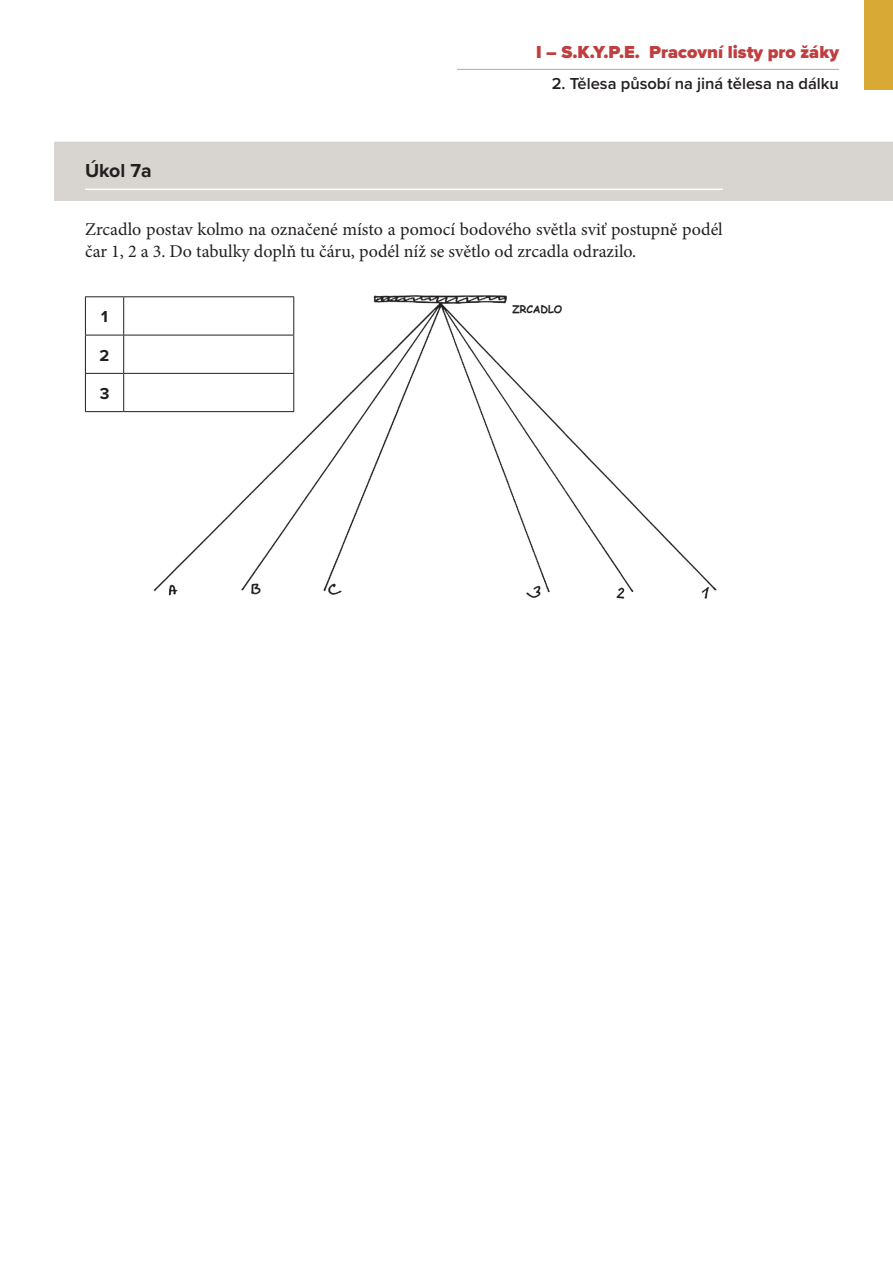
<style>
.page{position:relative;width:893px;height:1263px;background:#fff}
.page>*{position:absolute;margin:0;border:0;box-sizing:border-box;transform-origin:0 0}
.t1{font:700 19.5px "Proxima Nova";color:#231f20}
.t2{font:18px/22.5px "Minion Pro";color:#231f20}
.t3{font:900 18px "Proxima Nova";color:#c03e3f}
.t4{font:600 16.5px "Proxima Nova";color:#231f20}
.t5{font:700 16.5px "Proxima Nova";color:#231f20}
.t6{font:700 10.5px "Comic Sans MS";color:#231f20}
</style>
<div class="page">
<hr style="left:457px;top:69px;width:382px;height:1px;background:#b1ada7">
<div style="left:864px;top:0;width:29px;height:89px;background:#d8a935"></div>
<div style="left:54px;top:142px;width:839px;height:59px;background:#d8d4d0"></div>
<hr style="left:85px;top:189px;width:638px;height:1px;background:#fff">
<img style="left:142px;top:295px;width:575px;height:304px">
<hr style="left:85px;top:296px;width:39px;height:1px;background:#231f20">
<hr style="left:85px;top:297px;width:1px;height:38px;background:#231f20">
<hr style="left:124px;top:296px;width:170px;height:1px;background:#231f20">
<hr style="left:123px;top:297px;width:1px;height:38px;background:#231f20">
<hr style="left:293px;top:297px;width:1px;height:38px;background:#231f20">
<hr style="left:85px;top:335px;width:39px;height:1px;background:#231f20">
<hr style="left:85px;top:335px;width:1px;height:38px;background:#231f20">
<hr style="left:124px;top:335px;width:170px;height:1px;background:#231f20">
<hr style="left:123px;top:335px;width:1px;height:38px;background:#231f20">
<hr style="left:293px;top:335px;width:1px;height:38px;background:#231f20">
<hr style="left:85px;top:373px;width:39px;height:1px;background:#231f20">
<hr style="left:85px;top:374px;width:1px;height:37px;background:#231f20">
<hr style="left:124px;top:373px;width:170px;height:1px;background:#231f20">
<hr style="left:123px;top:374px;width:1px;height:37px;background:#231f20">
<hr style="left:293px;top:374px;width:1px;height:37px;background:#231f20">
<hr style="left:85px;top:411px;width:39px;height:1px;background:#231f20">
<hr style="left:124px;top:411px;width:170px;height:1px;background:#231f20">
<p class="t1" style="left:85px;top:156px;width:68px">Úkol 7a</p>
<p class="t3" style="left:536px;top:38px;width:304px">I – S.K.Y.P.E. Pracovní listy pro žáky</p>
<p class="t4" style="left:552px;top:71px;width:289px">2. Tělesa působí na jiná tělesa na dálku</p>
<p class="t2" style="left:85px;top:218px;width:639px">Zrcadlo postav kolmo na označené místo a pomocí bodového světla sviť postupně podél čar 1, 2 a 3. Do tabulky doplň tu čáru, podél níž se světlo od zrcadla odrazilo.</p>
<p class="t5" style="left:101px;top:305px;width:8px">1</p>
<p class="t5" style="left:100px;top:343px;width:11px">2</p>
<p class="t5" style="left:100px;top:381px;width:11px">3</p>
<p class="t6" style="left:512px;top:302px;width:51px">ZRCADLO</p>
</div>
